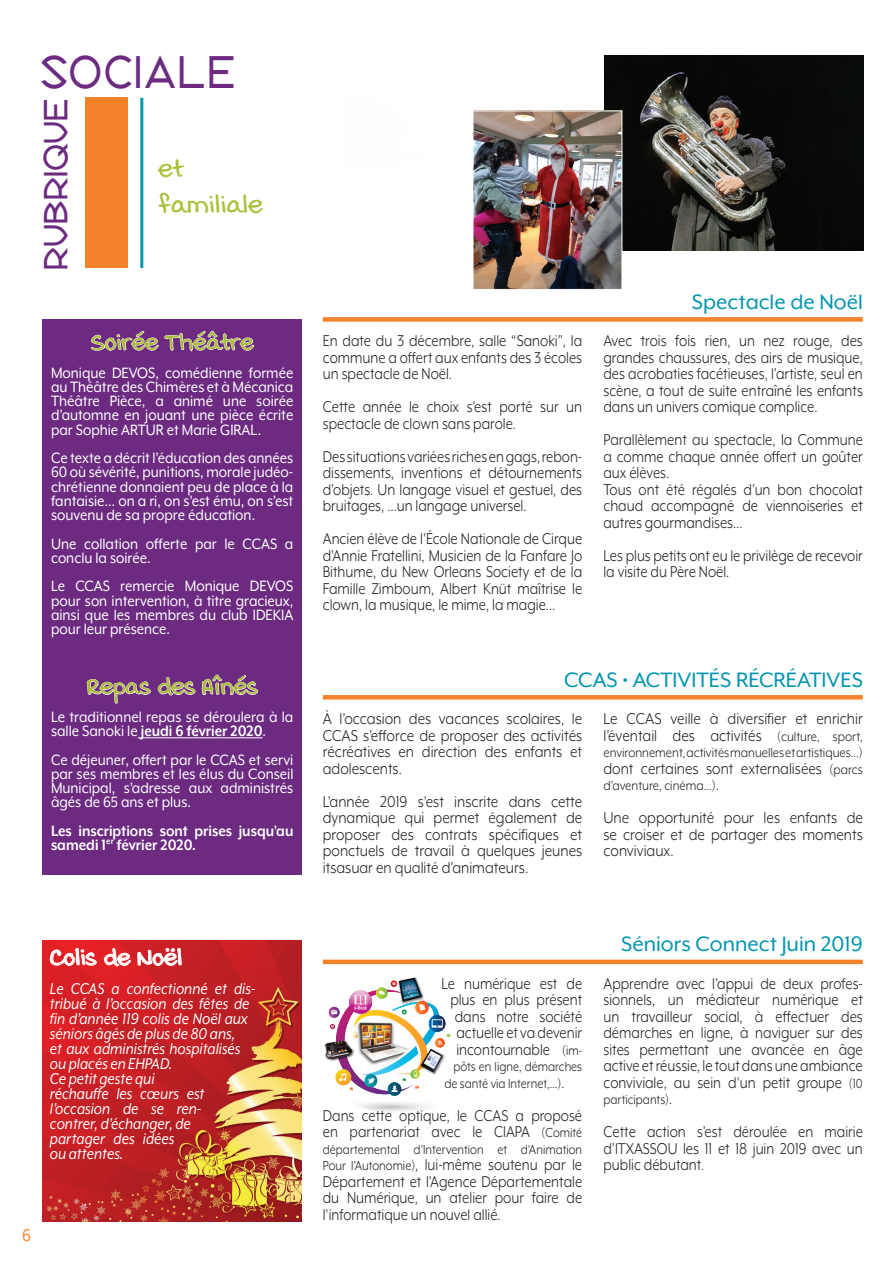
<style>
.page{position:relative;width:893px;height:1263px;background:#fff}
.page>*{position:absolute;margin:0;border:0;box-sizing:border-box;transform-origin:0 0}
.t1{font:45px "Republik Sans ICG 01";letter-spacing:.05em;color:#6c2a81;scale:.9 1}
.t2{font:33px "Republik Sans ICG 01";color:#6c2a81}
.t3{font:700 30px/36px "Swister";color:#abbf38}
.t4{font:700 27px "Swister";color:#abbf38}
.t5{font:700 27px "Swister";color:#fff}
.t6{font:24px "Mr Eaves XL Mod OT";color:#0095b0}
.t7{font:19.5px "Mr Eaves XL Mod OT";color:#f4822b;scale:.9 1}
.t8{font:18px/16.5px "Mr Eaves XL Mod OT";color:#231f20;text-align:justify;scale:.87 1}
.t9{font:18px/16.5px "Mr Eaves XL Mod OT";color:#231f20;text-align:justify;scale:.9 1}
.t10{font:italic 18px/15px "Mr Eaves XL Mod OT";color:#fff;scale:.9 1}
.t11{font:17.25px/14.2px "Mr Eaves XL Mod OT";color:#fff;text-align:justify;scale:.9 1}
.t12{font:700 17.25px/14.2px "Mr Eaves XL Mod OT";color:#fff;scale:.9 1}
.t13{font:15px/16.5px "Mr Eaves XL Mod OT";color:#231f20;scale:.87 1}
.t14{font:15px "Mr Eaves XL Mod OT";color:#231f20;scale:.9 1}
.s1{font-weight:700}
.s2{font-size:15px}
.s3{font-size:18px}
</style>
<div class="page">
<div style="left:43px;top:319px;width:259px;height:555px;background:#6c2a81"></div>
<hr style="left:138px;top:737px;width:125px;height:1px;background:#fff">
<svg style="left:91px;top:330px;width:163px;height:22px"></svg>
<svg style="left:87px;top:679px;width:64px;height:25px"></svg>
<svg style="left:158px;top:674px;width:100px;height:22px"></svg>
<div style="left:323px;top:317px;width:540px;height:5px;background:#f4822b"></div>
<hr style="left:323px;top:695px;width:540px;height:4px;background:#f4822b">
<div style="left:85px;top:98px;width:43px;height:170px;background:#f4822b"></div>
<hr style="left:140px;top:98px;width:3px;height:170px;background:#0095b0">
<img style="left:604px;top:55px;width:260px;height:195px">
<img style="left:475px;top:113px;width:145px;height:175px">
<div style="left:473px;top:111px;width:149px;height:179px;border:1px solid #fff"></div>
<img style="left:43px;top:941px;width:259px;height:280px">
<svg style="left:50px;top:940px;width:47px;height:26px"></svg>
<svg style="left:104px;top:948px;width:27px;height:19px"></svg>
<svg style="left:137px;top:940px;width:45px;height:26px"></svg>
<hr style="left:323px;top:960px;width:540px;height:4px;background:#f4822b">
<img style="left:324px;top:977px;width:127px;height:135px">
<h1 class="t1" style="left:40px;top:40px;width:218px">SOCIALE</h1>
<h2 class="t2" style="left:33px;top:270px;width:173px;rotate:-90deg">RUBRIQUE</h2>
<h3 class="t3" style="left:158px;top:150px;width:106px">et familiale</h3>
<h3 class="t4" style="left:91px;top:323px;width:164px">Soirée Théâtre</h3>
<p class="t11" style="left:51px;top:365px;width:271px">Monique DEVOS, comédienne formée au Théâtre des Chimères et à Mécanica Théâtre Pièce, a animé une soirée d’automne en jouant une pièce écrite par Sophie ARTUR et Marie GIRAL.</p>
<p class="t11" style="left:51px;top:451px;width:271px">Ce texte a décrit l’éducation des années 60 où sévérité, punitions, morale judéo&shy;chrétienne donnaient peu de place à la fantaisie… on a ri, on s’est ému, on s’est souvenu de sa propre éducation.</p>
<p class="t11" style="left:51px;top:536px;width:271px">Une collation offerte par le CCAS a conclu la soirée.</p>
<p class="t11" style="left:51px;top:579px;width:271px">Le CCAS remercie Monique DEVOS pour son intervention, à titre gracieux, ainsi que les membres du club IDEKIA pour leur présence.</p>
<h3 class="t4" style="left:87px;top:667px;width:172px">Repas des Aînés</h3>
<p class="t11" style="left:51px;top:709px;width:271px">Le traditionnel repas se déroulera à la salle Sanoki le <span class="s1">jeudi 6 février 2020</span>.</p>
<p class="t11" style="left:51px;top:752px;width:271px">Ce déjeuner, offert par le CCAS et servi par ses membres et les élus du Conseil Municipal, s’adresse aux administrés âgés de 65 ans et plus.</p>
<p class="t12" style="left:51px;top:823px;width:271px">Les inscriptions sont prises jusqu’au samedi 1<sup>er</sup> février 2020.</p>
<p class="t8" style="left:323px;top:333px;width:300px">En date du 3 décembre, salle “Sanoki”, la commune a offert aux enfants des 3 écoles un spectacle de Noël.</p>
<p class="t8" style="left:323px;top:399px;width:300px">Cette année le choix s’est porté sur un spectacle de clown sans parole.</p>
<p class="t8" style="left:323px;top:448px;width:300px">Des situations variées riches en gags, rebon&shy;dissements, inventions et détournements d'objets. Un langage visuel et gestuel, des bruitages, …un langage universel.</p>
<p class="t8" style="left:323px;top:531px;width:300px">Ancien élève de l'École Nationale de Cirque d'Annie Fratellini, Musicien de la Fanfare Jo Bithume, du New Orleans Society et de la Famille Zimboum, Albert Knüt maîtrise le clown, la musique, le mime, la magie...</p>
<h3 class="t6" style="left:692px;top:289px;width:172px">Spectacle de Noël</h3>
<p class="t8" style="left:603px;top:333px;width:300px">Avec trois fois rien, un nez rouge, des grandes chaussures, des airs de musique, des acrobaties facétieuses, l'artiste, seul en scène, a tout de suite entraîné les enfants dans un univers comique complice.</p>
<p class="t8" style="left:603px;top:432px;width:300px;text-align:left">Parallèlement au spectacle, la Commune a comme chaque année offert un goûter aux élèves.<br>Tous ont été régalés d’un bon chocolat chaud accompagné de viennoiseries et autres gourmandises…</p>
<p class="t8" style="left:603px;top:547px;width:300px">Les plus petits ont eu le privilège de recevoir la visite du Père Noël.</p>
<h3 class="t6" style="left:564px;top:667px;width:300px">CCAS • ACTIVITÉS RÉCRÉATIVES</h3>
<p class="t9" style="left:323px;top:711px;width:290px">À l’occasion des vacances scolaires, le CCAS s’efforce de proposer des activités récréatives en direction des enfants et adolescents.</p>
<p class="t9" style="left:323px;top:793px;width:290px">L’année 2019 s’est inscrite dans cette dynamique qui permet également de proposer des contrats spécifiques et ponctuels de travail à quelques jeunes itsasuar en qualité d’animateurs.</p>
<p class="t9" style="left:603px;top:711px;width:290px">Le CCAS veille à diversifier et enrichir l’éventail des activités <span class="s2">(culture, sport,</span></p>
<p class="t14" style="left:603px;top:745px;width:290px">environnement, activités manuelles et artistiques…)</p>
<p class="t9" style="left:603px;top:760px;width:290px">dont certaines sont externalisées <span class="s2">(parcs</span></p>
<p class="t14" style="left:603px;top:778px;width:130px">d’aventure, cinéma…)<span class="s3">.</span></p>
<p class="t9" style="left:603px;top:810px;width:290px">Une opportunité pour les enfants de se croiser et de partager des moments conviviaux.</p>
<p class="t7" style="left:22px;top:1225px;width:11px">6</p>
<h3 class="t5" style="left:50px;top:938px;width:134px">Colis de Noël</h3>
<p class="t10" style="left:50px;top:981px;width:230px">Le CCAS a confectionné et dis&shy;tribué à l’occasion des fêtes de fin d’année 119 colis de Noël aux séniors âgés de plus de 80 ans,<br>et aux administrés hospitalisés ou placés en EHPAD.<br>Ce petit geste qui<br>réchauffe les cœurs est l’occasion de se ren-<br>contrer, d’échanger, de<br>partager des idées<br>ou attentes.</p>
<p class="t8" style="left:441px;top:975px;width:163px;text-align:right">Le numérique est de plus en plus présent dans notre société actuelle et va devenir incontournable <span class="s2">(im-</span></p>
<p class="t13" style="left:444px;top:1058px;width:160px;text-indent:9px">pôts en ligne, démarches de santé via Internet,...)<span class="s3">.</span></p>
<p class="t8" style="left:323px;top:1107px;width:300px">Dans cette optique, le CCAS a proposé en partenariat avec le CIAPA <span class="s2">(Comité</span></p>
<p class="t13" style="left:323px;top:1141px;width:300px">départemental d'Intervention et d'Animation</p>
<p class="t8" style="left:323px;top:1157px;width:300px"><span class="s2">Pour l'Autonomie)</span>, lui-même soutenu par le Département et l'Agence Départementale du Numérique, un atelier pour faire de l'informatique un nouvel allié.</p>
<h3 class="t6" style="left:621px;top:932px;width:243px">Séniors Connect Juin 2019</h3>
<p class="t8" style="left:603px;top:975px;width:300px">Apprendre avec l'appui de deux profes&shy;sionnels, un médiateur numérique et un travailleur social, à effectuer des démarches en ligne, à naviguer sur des sites permettant une avancée en âge active et réussie, le tout dans une ambiance conviviale, au sein d'un petit groupe <span class="s2">(10</span></p>
<p class="t13" style="left:603px;top:1091px;width:80px">participants)<span class="s3">.</span></p>
<p class="t8" style="left:603px;top:1124px;width:300px">Cette action s’est déroulée en mairie d’ITXASSOU les 11 et 18 juin 2019 avec un public débutant.</p>
</div>
